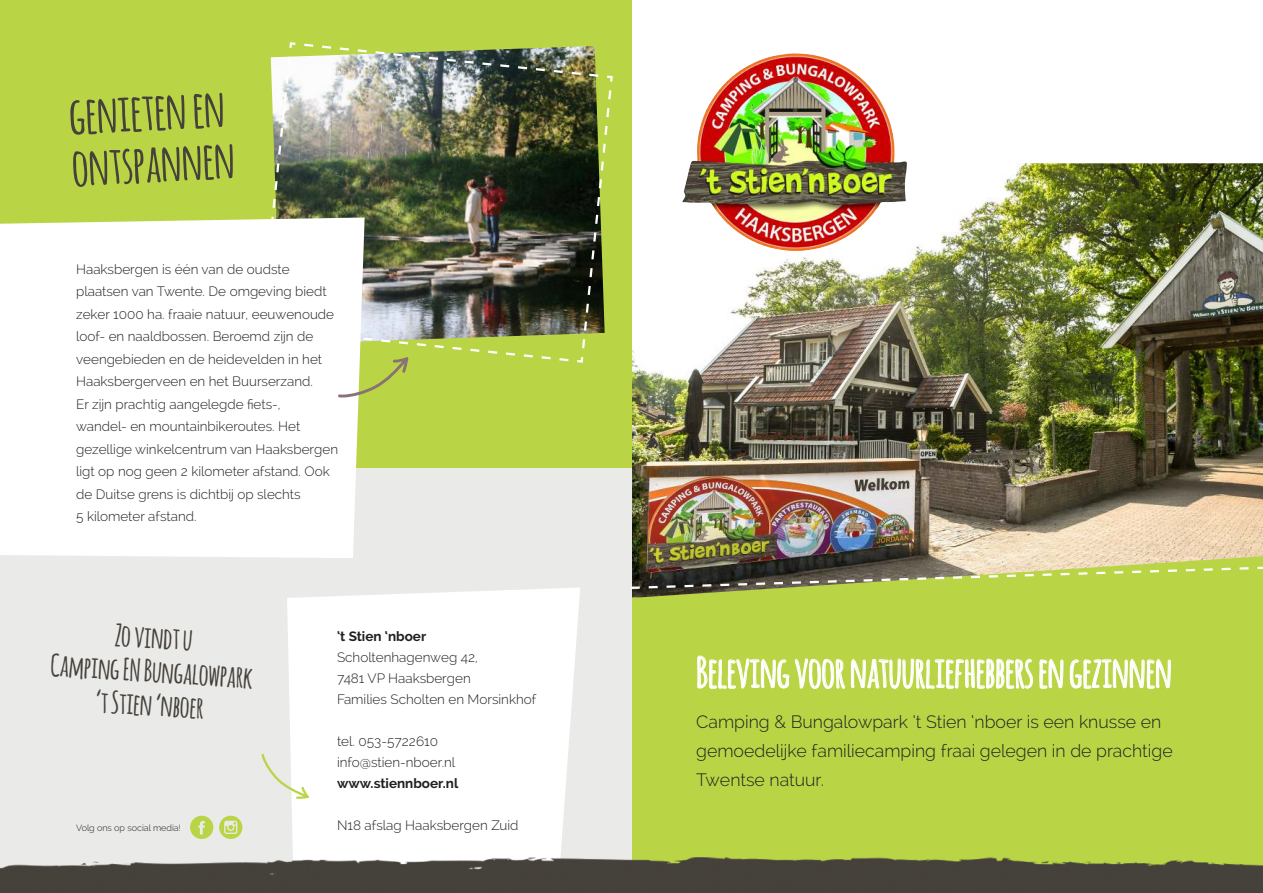
<style>
.page{position:relative;width:1263px;height:893px;background:#fff}
.page>*{position:absolute;margin:0;border:0;box-sizing:border-box;transform-origin:0 0}
.t1{font:700 51.75px/51.8px "Amatic";color:#46413b}
.t2{font:700 41.85px "Amatic";color:#fff}
.t3{font:700 30px/33.8px "Amatic";color:#46413b;text-align:center}
.t4{font:300 17.7px/29.1px "Raleway";color:#231f20}
.t5{font:300 13.5px/22.5px "Raleway";color:#231f20}
.t6{font:700 13.5px "Raleway";color:#231f20}
.t7{font:300 9px "Raleway";color:#231f20}
</style>
<div class="page">
<div style="left:631px;top:597px;width:632px;height:261px;background:#b9d546"></div>
<img style="left:631px;top:163px;width:632px;height:434px">
<div style="left:0;top:446px;width:631px;height:447px;background:#eaeae8"></div>
<div style="left:287px;top:588px;width:293px;height:270px;background:#fff"></div>
<div style="left:0;top:0;width:631px;height:468px;background:#b9d546"></div>
<img style="left:270px;top:42px;width:343px;height:321px">
<img style="left:0;top:858px;width:1263px;height:35px">
<div style="left:0;top:217px;width:365px;height:341px;background:#fff"></div>
<svg style="left:267px;top:326px;width:304px;height:72px"></svg>
<svg style="left:261px;top:753px;width:49px;height:46px"></svg>
<svg style="left:697px;top:655px;width:336px;height:34px;background:#cbdf77"></svg>
<svg style="left:1039px;top:658px;width:132px;height:31px;background:#cce079"></svg>
<img style="left:682px;top:56px;width:90px;height:182px">
<svg style="left:219px;top:816px;width:23px;height:23px"></svg>
<svg style="left:190px;top:816px;width:23px;height:23px"></svg>
<svg style="left:631px;top:565px;width:632px;height:25px;background:#909a50"></svg>
<h1 class="t1" style="left:68px;top:91px;width:165px;rotate:-3deg">genieten en ontspannen</h1>
<p class="t5" style="left:76px;top:259px;width:263px">Haaksbergen is één van de oudste plaatsen van Twente. De omgeving biedt zeker 1000 ha. fraaie natuur, eeuwenoude loof- en naaldbossen. Beroemd zijn de veengebieden en de heidevelden in het Haaksbergerveen en het Buurserzand.<br>Er zijn prachtig aangelegde fiets-,<br>wandel- en mountainbikeroutes. Het gezellige winkelcentrum van Haaksbergen ligt op nog geen 2 kilometer afstand. Ook de Duitse grens is dichtbij op slechts<br>5 kilometer afstand.</p>
<h3 class="t3" style="left:54px;top:614px;width:204px;rotate:4deg">Zo vindt u<br>Camping EN Bungalowpark ‘t Stien ‘nboer</h3>
<p class="t6" style="left:337px;top:631px;width:91px">‘t Stien ‘nboer</p>
<p class="t5" style="left:337px;top:648px;width:201px;line-height:21px">Scholtenhagenweg 42,<br>7481 VP Haaksbergen<br>Families Scholten en Morsinkhof</p>
<p class="t5" style="left:337px;top:732px;width:120px;line-height:21px">tel. 053-5722610 info@stien-nboer.nl</p>
<p class="t6" style="left:337px;top:778px;width:123px">www.stiennboer.nl</p>
<p class="t5" style="left:337px;top:815px;width:183px">N18 afslag Haaksbergen Zuid</p>
<p class="t7" style="left:76px;top:825px;width:106px">Volg ons op social media!</p>
<h2 class="t2" style="left:696px;top:649px;width:477px">Beleving voor natuurliefhebbers en gezinnen</h2>
<h3 class="t4" style="left:696px;top:709px;width:478px">Camping &amp; Bungalowpark ‘t Stien ‘nboer is een knusse en gemoedelijke familiecamping fraai gelegen in de prachtige<br>Twentse natuur.</h3>
</div>
